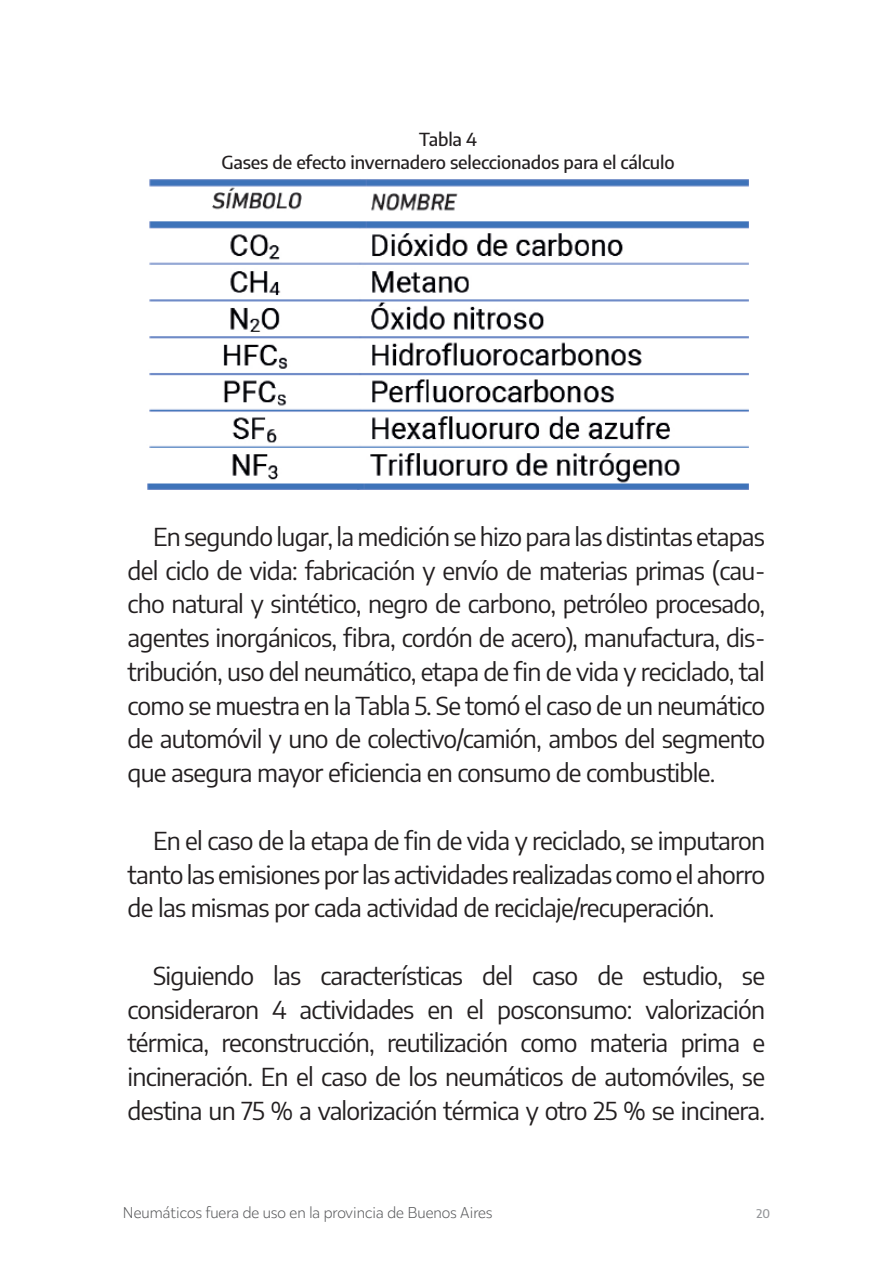
<style>
.page{position:relative;width:893px;height:1276px;background:#fff}
.page>*{position:absolute;margin:0;border:0;box-sizing:border-box;transform-origin:0 0}
.t1{font:24.75px/33.8px "Encode Sans";letter-spacing:-.03em;color:#231f20;text-align:justify}
.t2{font:500 18px/22.5px "Encode Sans";letter-spacing:-.01em;color:#231f20;text-align:center}
.t3{font:300 15.75px "Karu";color:#57585a}
.t4{font:500 11.92px "Encode Sans";color:#939598}
</style>
<div class="page">
<img style="left:147px;top:179px;width:602px;height:310px">
<p class="t2" style="left:221px;top:127px;width:455px">Tabla 4<br>Gases de efecto invernadero seleccionados para el cálculo</p>
<p class="t1" style="left:128px;top:518px;width:639px;text-indent:26px">En segundo lugar, la medición se hizo para las distintas etapas del ciclo de vida: fabricación y envío de materias primas (cau&shy;cho natural y sintético, negro de carbono, petróleo procesado, agentes inorgánicos, fibra, cordón de acero), manufactura, dis&shy;tribución, uso del neumático, etapa de fin de vida y reciclado, tal como se muestra en la Tabla 5. Se tomó el caso de un neumático de automóvil y uno de colectivo/camión, ambos del segmento que asegura mayor eficiencia en consumo de combustible.</p>
<p class="t1" style="left:128px;top:822px;width:639px;text-indent:26px">En el caso de la etapa de fin de vida y reciclado, se imputaron tanto las emisiones por las actividades realizadas como el ahorro de las mismas por cada actividad de reciclaje/recuperación.</p>
<p class="t1" style="left:128px;top:957px;width:639px;text-indent:26px">Siguiendo las características del caso de estudio, se consideraron 4 actividades en el posconsumo: valorización térmica, reconstrucción, reutilización como materia prima e incineración. En el caso de los neumáticos de automóviles, se destina un 75 % a valorización térmica y otro 25 % se incinera.</p>
<p class="t3" style="left:123px;top:1202px;width:371px">Neumáticos fuera de uso en la provincia de Buenos Aires</p>
<p class="t4" style="left:756px;top:1205px;width:15px">20</p>
</div>
